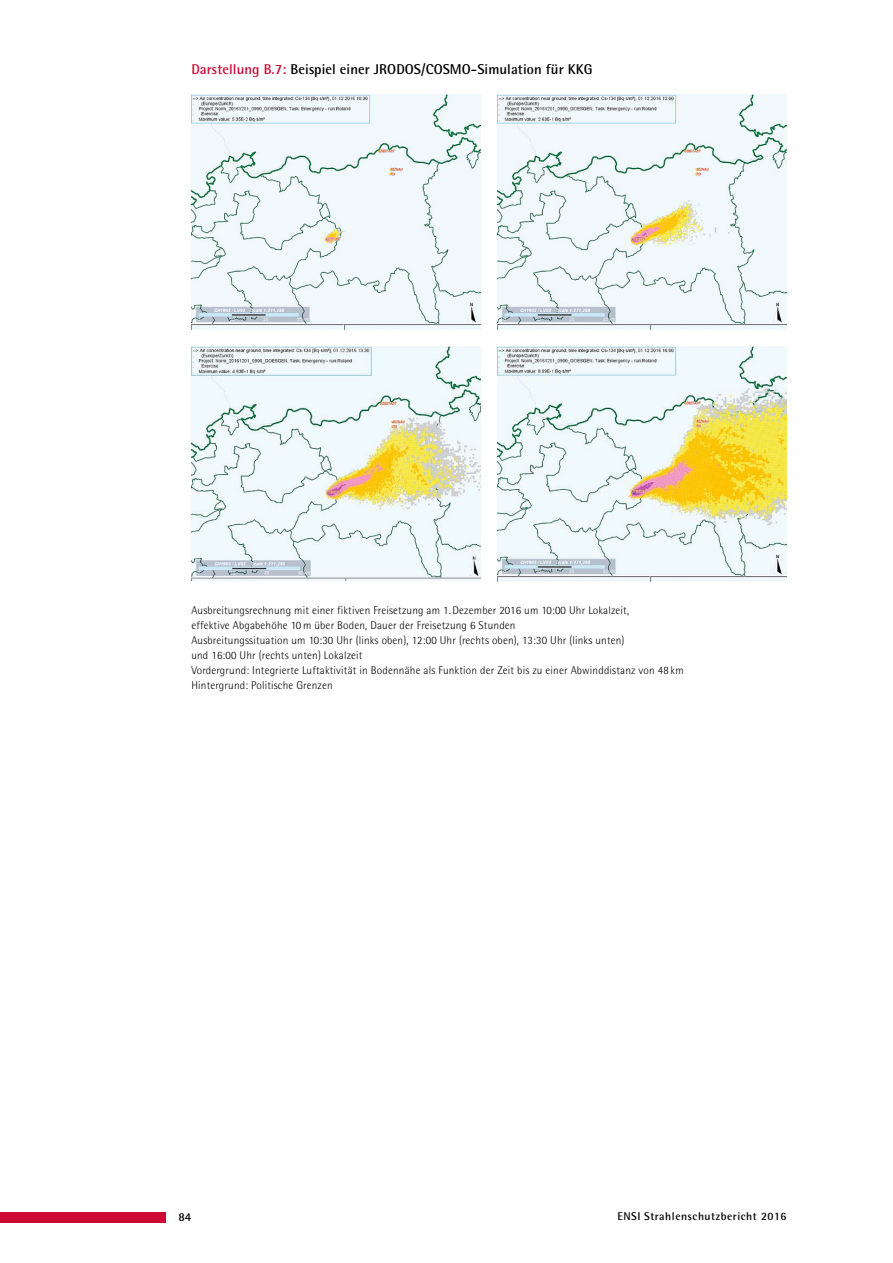
<style>
.page{position:relative;width:893px;height:1263px;background:#fff}
.page>*{position:absolute;margin:0;border:0;box-sizing:border-box;transform-origin:0 0}
.t1{font:700 14.25px "Rotis Semi Sans Pro";letter-spacing:.005em;color:#000}
.t2{font:700 12px "Rotis Semi Sans Pro";color:#000}
.t3{font:300 11.25px/15px "Rotis Semi Sans Pro";letter-spacing:.015em;color:#000}
.t4{font:700 11.25px "Rotis Semi Sans Pro";letter-spacing:.05em;color:#000}
.s1{color:#cf0936}
</style>
<div class="page">
<div style="left:0;top:1212px;width:166px;height:10px;background:#cf0936"></div>
<img style="left:191px;top:95px;width:289px;height:234px">
<img style="left:497px;top:95px;width:290px;height:234px">
<img style="left:191px;top:347px;width:289px;height:234px">
<img style="left:497px;top:347px;width:290px;height:234px">
<p class="t1" style="left:191px;top:61px;width:403px"><span class="s1">Darstellung B.7:</span> Beispiel einer JRODOS/COSMO-Simulation für KKG</p>
<p class="t3" style="left:191px;top:603px;width:494px">Ausbreitungsrechnung mit einer fiktiven Freisetzung am 1. Dezember 2016 um 10:00 Uhr Lokalzeit,<br>effektive Abgabehöhe 10 m über Boden, Dauer der Freisetzung 6 Stunden<br>Ausbreitungssituation um 10:30 Uhr (links oben), 12:00 Uhr (rechts oben), 13:30 Uhr (links unten)<br>und 16:00 Uhr (rechts unten) Lokalzeit<br>Vordergrund: Integrierte Luftaktivität in Bodennähe als Funktion der Zeit bis zu einer Abwinddistanz von 48 km Hintergrund: Politische Grenzen</p>
<p class="t2" style="left:178px;top:1211px;width:14px">84</p>
<p class="t4" style="left:617px;top:1210px;width:171px">ENSI Strahlenschutzbericht 2016</p>
</div>
